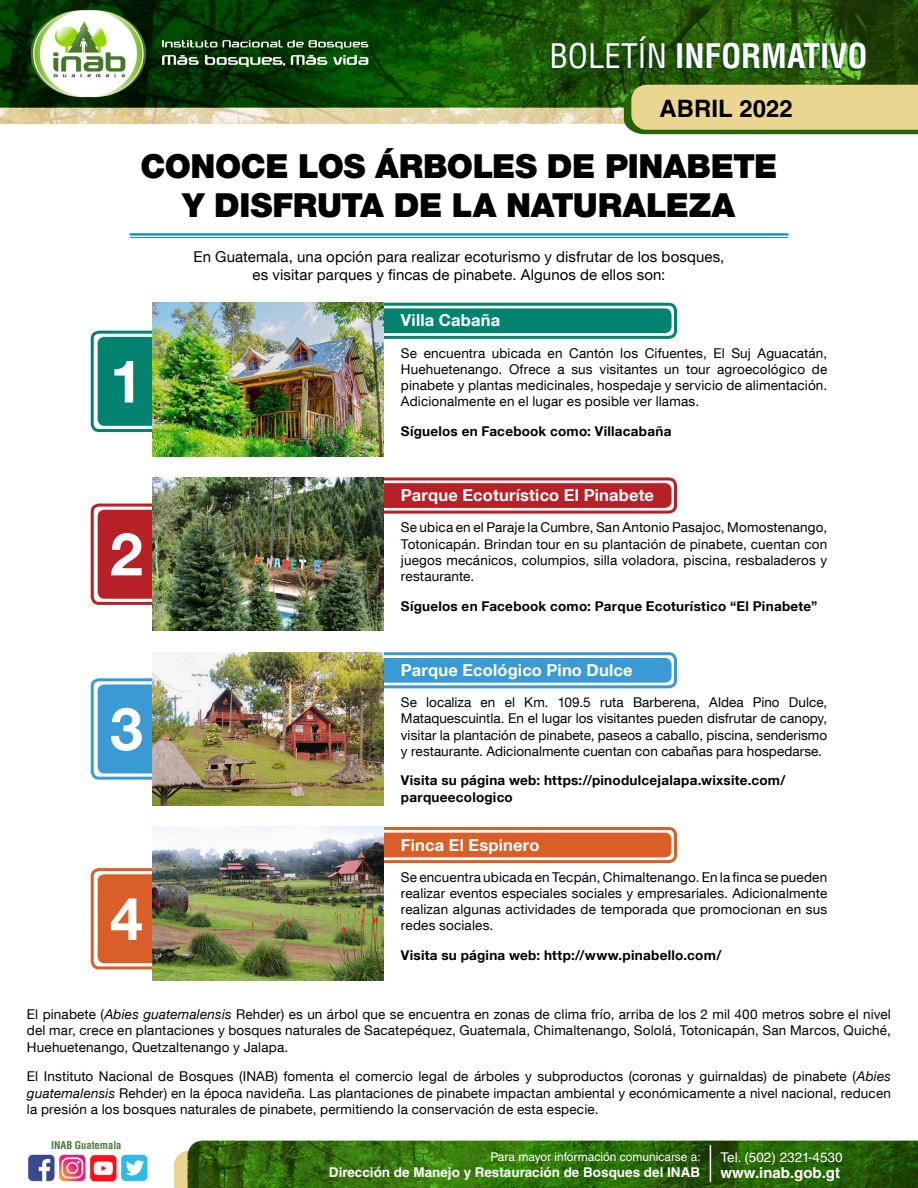
<style>
.page{position:relative;width:918px;height:1188px;background:#fff}
.page>*{position:absolute;margin:0;border:0;box-sizing:border-box;transform-origin:0 0}
.t1{font:700 59.25px "Helvetica Neue LT Com";color:#fff}
.t2{font:900 33px/39.6px "Helvetica Neue LT Com";letter-spacing:-.01em;color:#000;text-align:center}
.t3{font:700 condensed 33px "Helvetica LT Std";color:#fff}
.t4{font:700 24px "Helvetica LT Std";color:#000}
.t5{font:700 16.5px "Helvetica Neue LT Com";letter-spacing:.01em;color:#fff}
.t6{font:15px/18px "Helvetica Neue LT Com";letter-spacing:.005em;color:#000;text-align:center}
.t7{font:700 15px "Helvetica LT Std";color:#fff}
.t8{font:13.5px/16.2px "Helvetica Neue LT Com";letter-spacing:.01em;color:#000;text-align:justify}
.t9{font:700 13.5px/16.2px "Helvetica Neue LT Com";letter-spacing:.02em;color:#000}
.t10{font:700 13.5px "Helvetica LT Std";color:#fff}
.t11{font:13.5px "Helvetica LT Std";color:#fff}
.t12{font:12px "Helvetica LT Std";color:#fff}
.t13{font:700 condensed 10.5px "Helvetica LT Std";color:#4c7637}
.s1{font-weight:400}
.s2{font-style:italic}
</style>
<div class="page">
<img style="left:0;top:0;width:918px;height:1188px">
<svg style="left:550px;top:39px;width:314px;height:32px"></svg>
<hr style="left:710px;top:1145px;width:1px;height:37px;background:#fff">
<div style="left:367px;top:483px;width:305px;height:25px;background:#b82027;border-radius:7px"></div>
<div style="left:367px;top:658px;width:305px;height:25px;background:#3b9ad3;border-radius:7px"></div>
<div style="left:367px;top:833px;width:305px;height:24px;background:#da5e27;border-radius:7px"></div>
<div style="left:367px;top:308px;width:305px;height:25px;background:#02836f;border-radius:7px"></div>
<div style="left:98px;top:337px;width:103px;height:89px;background:#02836f;border-radius:7px"></div>
<div style="left:98px;top:510px;width:103px;height:89px;background:#b82027;border-radius:7px"></div>
<div style="left:98px;top:684px;width:103px;height:89px;background:#3b9ad3;border-radius:7px"></div>
<div style="left:98px;top:874px;width:103px;height:89px;background:#da5e27;border-radius:7px"></div>
<div style="left:361px;top:477px;width:316px;height:37px;border:3px solid #b82027;border-radius:7px"></div>
<div style="left:361px;top:652px;width:316px;height:36px;border:3px solid #3b9ad3;border-radius:7px"></div>
<div style="left:361px;top:827px;width:316px;height:36px;border:3px solid #da5e27;border-radius:7px"></div>
<div style="left:361px;top:303px;width:316px;height:36px;border:3px solid #02836f;border-radius:7px"></div>
<div style="left:91px;top:331px;width:111px;height:101px;border:3px solid #02836f;border-radius:7px"></div>
<div style="left:91px;top:504px;width:111px;height:101px;border:3px solid #b82027;border-radius:7px"></div>
<div style="left:91px;top:678px;width:111px;height:102px;border:3px solid #3b9ad3;border-radius:7px"></div>
<div style="left:91px;top:868px;width:111px;height:101px;border:3px solid #da5e27;border-radius:7px"></div>
<hr style="left:130px;top:233px;width:658px;height:3px;background:#058cc2">
<hr style="left:130px;top:237px;width:658px;height:1px;background:#058cc2">
<img style="left:153px;top:303px;width:230px;height:153px">
<img style="left:153px;top:477px;width:230px;height:154px">
<img style="left:153px;top:652px;width:230px;height:154px">
<img style="left:153px;top:827px;width:230px;height:153px">
<h2 class="t3" style="left:550px;top:35px;width:320px"><span class="s1">BOLETÍN</span> INFORMATIVO</h2>
<h3 class="t4" style="left:659px;top:94px;width:135px">ABRIL 2022</h3>
<h2 class="t2" style="left:141px;top:146px;width:638px">CONOCE LOS ÁRBOLES DE PINABETE<br>Y DISFRUTA DE LA NATURALEZA</h2>
<p class="t6" style="left:194px;top:247px;width:532px">En Guatemala, una opción para realizar ecoturismo y disfrutar de los bosques, es visitar parques y fincas de pinabete. Algunos de ellos son:</p>
<h1 class="t1" style="left:110px;top:344px;width:34px">1</h1>
<h1 class="t1" style="left:110px;top:517px;width:34px">2</h1>
<h1 class="t1" style="left:110px;top:692px;width:34px">3</h1>
<h1 class="t1" style="left:110px;top:881px;width:34px">4</h1>
<p class="t5" style="left:401px;top:310px;width:101px">Villa Cabaña</p>
<p class="t8" style="left:401px;top:344px;width:428px">Se encuentra ubicada en Cantón los Cifuentes, El Suj Aguacatán, Huehuetenango. Ofrece a sus visitantes un tour agroecológico de pinabete y plantas medicinales, hospedaje y servicio de alimentación.<br>Adicionalmente en el lugar es posible ver llamas.</p>
<p class="t9" style="left:401px;top:423px;width:272px">Síguelos en Facebook como: Villacabaña</p>
<p class="t5" style="left:401px;top:485px;width:255px">Parque Ecoturístico El Pinabete</p>
<p class="t8" style="left:401px;top:519px;width:428px">Se ubica en el Paraje la Cumbre, San Antonio Pasajoc, Momostenango, Totonicapán. Brindan tour en su plantación de pinabete, cuentan con juegos mecánicos, columpios, silla voladora, piscina, resbaladeros y restaurante.</p>
<p class="t9" style="left:401px;top:597px;width:418px">Síguelos en Facebook como: Parque Ecoturístico “El Pinabete”</p>
<p class="t5" style="left:401px;top:660px;width:233px">Parque Ecológico Pino Dulce</p>
<p class="t8" style="left:401px;top:694px;width:428px">Se localiza en el Km. 109.5 ruta Barberena, Aldea Pino Dulce, Mataquescuintla. En el lugar los visitantes pueden disfrutar de canopy, visitar la plantación de pinabete, paseos a caballo, piscina, senderismo y restaurante. Adicionalmente cuentan con cabañas para hospedarse.</p>
<p class="t9" style="left:401px;top:772px;width:386px">Visita su página web: https://pinodulcejalapa.wixsite.com/ parqueecologico</p>
<p class="t5" style="left:401px;top:834px;width:140px">Finca El Espinero</p>
<p class="t8" style="left:401px;top:869px;width:428px">Se encuentra ubicada en Tecpán, Chimaltenango. En la finca se pueden realizar eventos especiales sociales y empresariales. Adicionalmente realizan algunas actividades de temporada que promocionan en sus redes sociales.</p>
<p class="t9" style="left:401px;top:947px;width:322px">Visita su página web: http://www.pinabello.com/</p>
<p class="t8" style="left:27px;top:1006px;width:865px">El pinabete (<span class="s2">Abies guatemalensis</span> Rehder) es un árbol que se encuentra en zonas de clima frío, arriba de los 2 mil 400 metros sobre el nivel del mar, crece en plantaciones y bosques naturales de Sacatepéquez, Guatemala, Chimaltenango, Sololá, Totonicapán, San Marcos, Quiché, Huehuetenango, Quetzaltenango y Jalapa.</p>
<p class="t8" style="left:27px;top:1068px;width:866px">El Instituto Nacional de Bosques (INAB) fomenta el comercio legal de árboles y subproductos (coronas y guirnaldas) de pinabete (<span class="s2">Abies guatemalensis</span> Rehder) en la época navideña. Las plantaciones de pinabete impactan ambiental y económicamente a nivel nacional, reducen la presión a los bosques naturales de pinabete, permitiendo la conservación de esta especie.</p>
<p class="t13" style="left:51px;top:1139px;width:72px">INAB Guatemala</p>
<p class="t12" style="left:490px;top:1150px;width:212px">Para mayor información comunicarse a:</p>
<p class="t10" style="left:329px;top:1164px;width:373px">Dirección de Manejo y Restauración de Bosques del INAB</p>
<p class="t11" style="left:721px;top:1149px;width:124px">Tel. (502) 2321-4530</p>
<p class="t7" style="left:721px;top:1164px;width:121px">www.inab.gob.gt</p>
</div>
